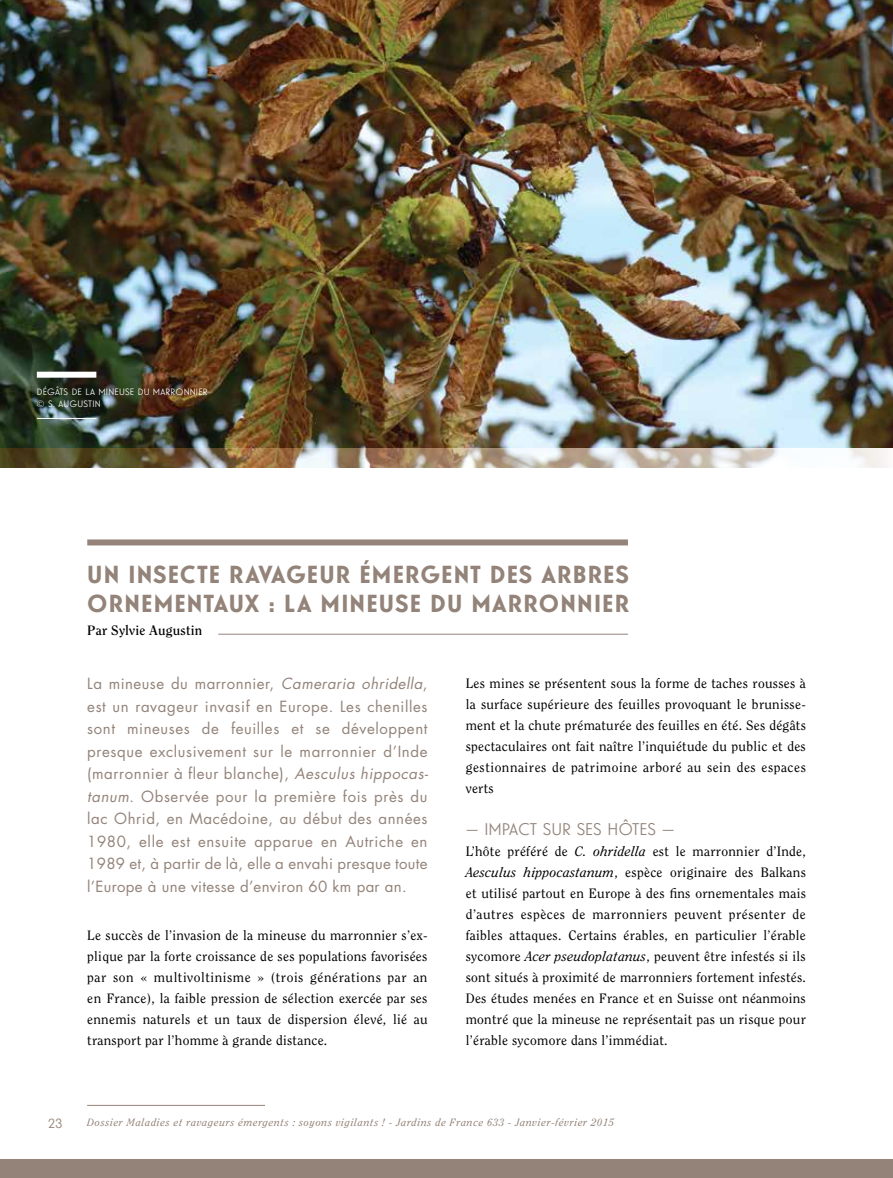
<style>
.page{position:relative;width:893px;height:1178px;background:#fff}
.page>*{position:absolute;margin:0;border:0;box-sizing:border-box;transform-origin:0 0}
.t1{font:700 24px/28.8px "Guildford Pro";letter-spacing:.05em;color:#938379}
.t2{font:16.5px "Guildford Pro";color:#938379}
.t3{font:15px/22.5px "Futura";letter-spacing:.02em;color:#938379;text-align:justify}
.t4{font:13.5px/21px "Clearface";letter-spacing:.02em;color:#000;text-align:justify}
.t5{font:700 13.5px "Clearface";letter-spacing:.02em;color:#000}
.t6{font:13.5px "Guildford Pro";color:#938379}
.t7{font:italic 10.5px "Clearface";letter-spacing:.06em;color:#938379}
.t8{font:9px/12px "Guildford Pro";letter-spacing:.02em;color:#fff}
.s1{font-style:italic}
</style>
<div class="page">
<hr style="left:87px;top:1105px;width:178px;height:1px;background:#938379">
<div style="left:0;top:1160px;width:892px;height:18px;background:#938379"></div>
<img style="left:0;top:0;width:892px;height:449px">
<div style="left:37px;top:372px;width:59px;height:6px;background:#fff"></div>
<hr style="left:37px;top:418px;width:59px;height:1px;background:#fff">
<div style="left:87px;top:539px;width:541px;height:6px;background:#938379"></div>
<hr style="left:218px;top:634px;width:410px;height:1px;background:#938379">
<img style="left:0;top:449px;width:885px;height:19px">
<p class="t8" style="left:37px;top:386px;width:172px">DÉGÂTS DE LA MINEUSE DU MARRONNIER © S. AUGUSTIN</p>
<h1 class="t1" style="left:87px;top:560px;width:543px">UN INSECTE RAVAGEUR ÉMERGENT DES ARBRES<br>ORNEMENTAUX : LA MINEUSE DU MARRONNIER</h1>
<p class="t5" style="left:87px;top:622px;width:117px">Par Sylvie Augustin</p>
<p class="t3" style="left:87px;top:672px;width:342px">La mineuse du marronnier, <span class="s1">Cameraria ohridella</span>, est un ravageur invasif en Europe. Les chenilles sont mineuses de feuilles et se développent presque exclusivement sur le marronnier d’Inde (marronnier à fleur blanche), <span class="s1">Aesculus hippocas&shy;tanum</span>. Observée pour la première fois près du lac Ohrid, en Macédoine, au début des années 1980, elle est ensuite apparue en Autriche en 1989 et, à partir de là, elle a envahi presque toute l’Europe à une vitesse d’environ 60 km par an.</p>
<p class="t4" style="left:87px;top:924px;width:342px">Le succès de l’invasion de la mineuse du marronnier s’ex&shy;plique par la forte croissance de ses populations favorisées par son « multivoltinisme » (trois générations par an en France), la faible pression de sélection exercée par ses ennemis naturels et un taux de dispersion élevé, lié au transport par l’homme à grande distance.</p>
<p class="t4" style="left:466px;top:673px;width:342px">Les mines se présentent sous la forme de taches rousses à la surface supérieure des feuilles provoquant le brunisse&shy;ment et la chute prématurée des feuilles en été. Ses dégâts spectaculaires ont fait naître l’inquiétude du public et des gestionnaires de patrimoine arboré au sein des espaces verts</p>
<p class="t2" style="left:466px;top:818px;width:210px">— IMPACT SUR SES HÔTES —</p>
<p class="t4" style="left:466px;top:841px;width:342px">L’hôte préféré de <span class="s1">C. ohridella</span> est le marronnier d’Inde, <span class="s1">Aesculus hippocastanum</span>, espèce originaire des Balkans et utilisé partout en Europe à des fins ornementales mais d’autres espèces de marronniers peuvent présenter de faibles attaques. Certains érables, en particulier l’érable sycomore <span class="s1">Acer pseudoplatanus</span>, peuvent être infestés si ils sont situés à proximité de marronniers fortement infestés.<br>Des études menées en France et en Suisse ont néanmoins montré que la mineuse ne représentait pas un risque pour l’érable sycomore dans l’immédiat.</p>
<p class="t6" style="left:48px;top:1114px;width:16px">23</p>
<p class="t7" style="left:87px;top:1116px;width:528px">Dossier Maladies et ravageurs émergents : soyons vigilants ! - Jardins de France 633 - Janvier-février 2015</p>
</div>
